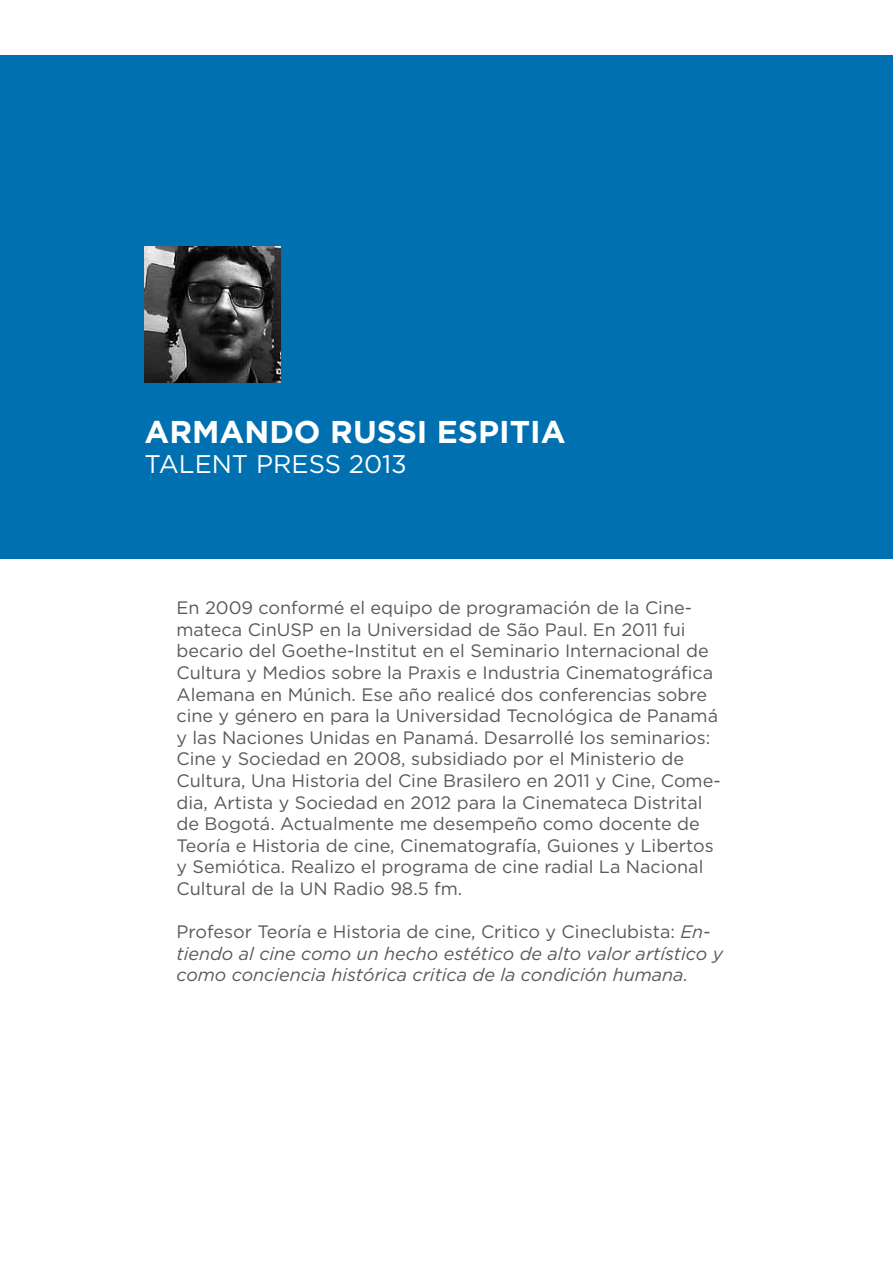
<style>
.page{position:relative;width:893px;height:1263px;background:#fff}
.page>*{position:absolute;margin:0;border:0;box-sizing:border-box;transform-origin:0 0}
.t1{font:700 31.5px "Gotham HTF";color:#fff}
.t2{font:25.5px "Gotham HTF";color:#fff}
.t3{font:18px/21.6px "Gotham HTF";color:#58595b}
.t4{font:italic 18px/21.6px "Gotham HTF";color:#58595b}
.s1{font-style:normal}
</style>
<div class="page">
<div style="left:0;top:55px;width:893px;height:504px;background:#0070b0"></div>
<img style="left:145px;top:247px;width:135px;height:135px">
<h1 class="t1" style="left:145px;top:413px;width:423px">ARMANDO RUSSI ESPITIA</h1>
<h2 class="t2" style="left:145px;top:450px;width:264px">TALENT PRESS 2013</h2>
<p class="t3" style="left:176px;top:597px;width:546px">En 2009 conformé el equipo de programación de la Cine&shy;mateca CinUSP en la Universidad de São Paul. En 2011 fui becario del Goethe-Institut en el Seminario Internacional de Cultura y Medios sobre la Praxis e Industria Cinematográfica Alemana en Múnich. Ese año realicé dos conferencias sobre cine y género en para la Universidad Tecnológica de Panamá y las Naciones Unidas en Panamá. Desarrollé los seminarios:<br>Cine y Sociedad en 2008, subsidiado por el Ministerio de Cultura, Una Historia del Cine Brasilero en 2011 y Cine, Come&shy;dia, Artista y Sociedad en 2012 para la Cinemateca Distrital de Bogotá. Actualmente me desempeño como docente de Teoría e Historia de cine, Cinematografía, Guiones y Libertos y Semiótica. Realizo el programa de cine radial La Nacional Cultural de la UN Radio 98.5 fm.</p>
<p class="t4" style="left:176px;top:921px;width:548px"><span class="s1">Profesor Teoría e Historia de cine, Critico y Cineclubista:</span> En&shy;tiendo al cine como un hecho estético de alto valor artístico y como conciencia histórica critica de la condición humana.</p>
</div>
